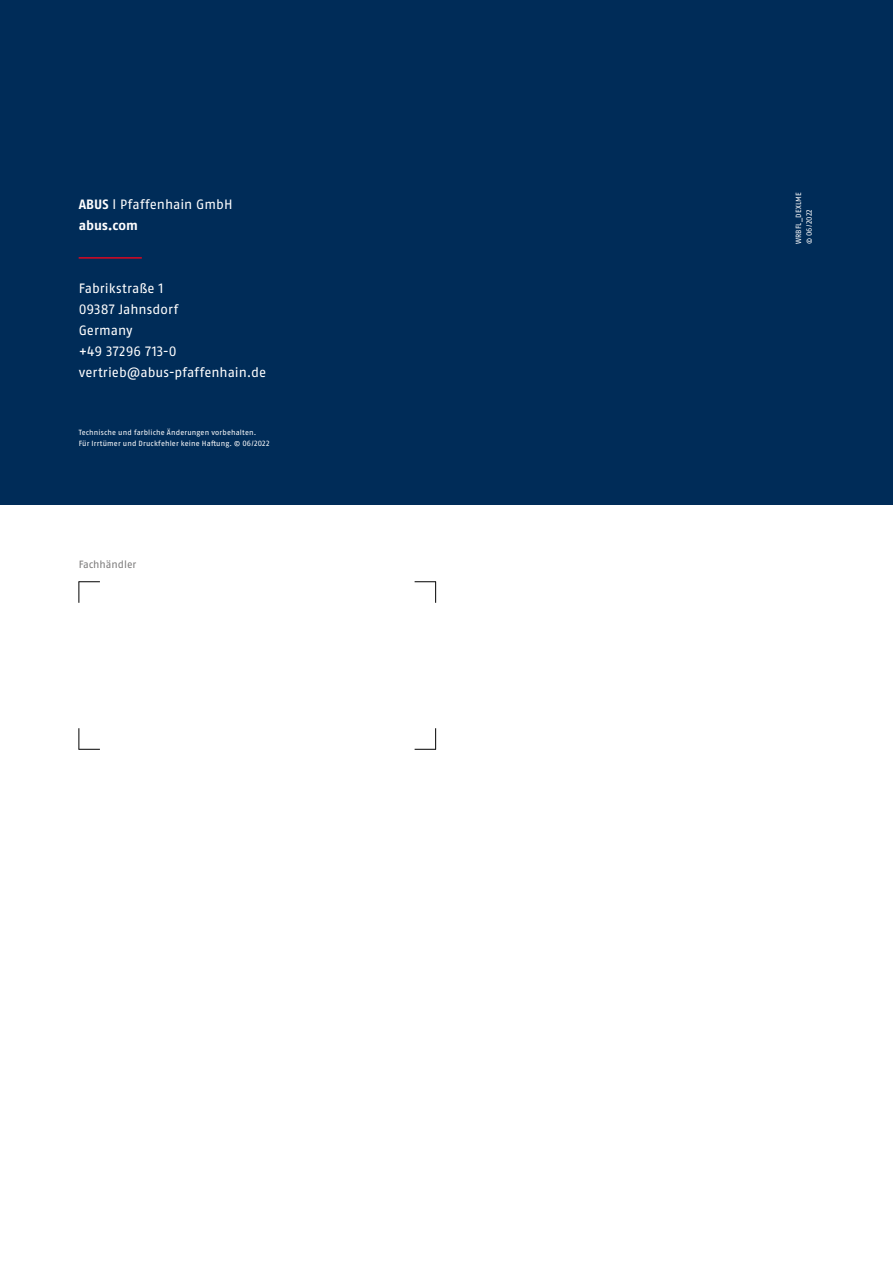
<style>
.page{position:relative;width:893px;height:1263px;background:#fff}
.page>*{position:absolute;margin:0;border:0;box-sizing:border-box;transform-origin:0 0}
.t1{font:13.5px/21px "ABUS Fago Pro";letter-spacing:.005em;color:#fff}
.t2{font:10.5px "ABUS Fago Pro";color:#7c7b7b}
.t3{font:7.5px/10.5px "ABUS Fago Pro";letter-spacing:.02em;color:#fff}
.s1{font-weight:700}
</style>
<div class="page">
<div style="left:0;top:0;width:893px;height:505px;background:#002c58"></div>
<svg style="left:79px;top:581px;width:21px;height:22px"></svg>
<svg style="left:415px;top:581px;width:21px;height:22px"></svg>
<svg style="left:79px;top:728px;width:21px;height:22px"></svg>
<svg style="left:415px;top:728px;width:21px;height:22px"></svg>
<hr style="left:79px;top:257px;width:63px;height:2px;background:#db0720">
<h1 class="t1" style="left:79px;top:193px;width:155px"><span class="s1">ABUS</span> l Pfaffenhain GmbH <span class="s1">abus.com</span></h1>
<h1 class="t1" style="left:79px;top:278px;width:189px">Fabrikstraße 1<br>09387 Jahnsdorf<br>Germany<br>+49 37296 713-0 vertrieb@abus-pfaffenhain.de</h1>
<p class="t3" style="left:79px;top:428px;width:192px">Technische und farbliche Änderungen vorbehalten.<br>Für Irrtümer und Druckfehler keine Haftung. © 06/2022</p>
<h2 class="t2" style="left:79px;top:558px;width:59px">Fachhändler</h2>
<p class="t3" style="left:793px;top:244px;width:54px;rotate:-90deg">WRBFL_DEXLME © 06/2022</p>
</div>
